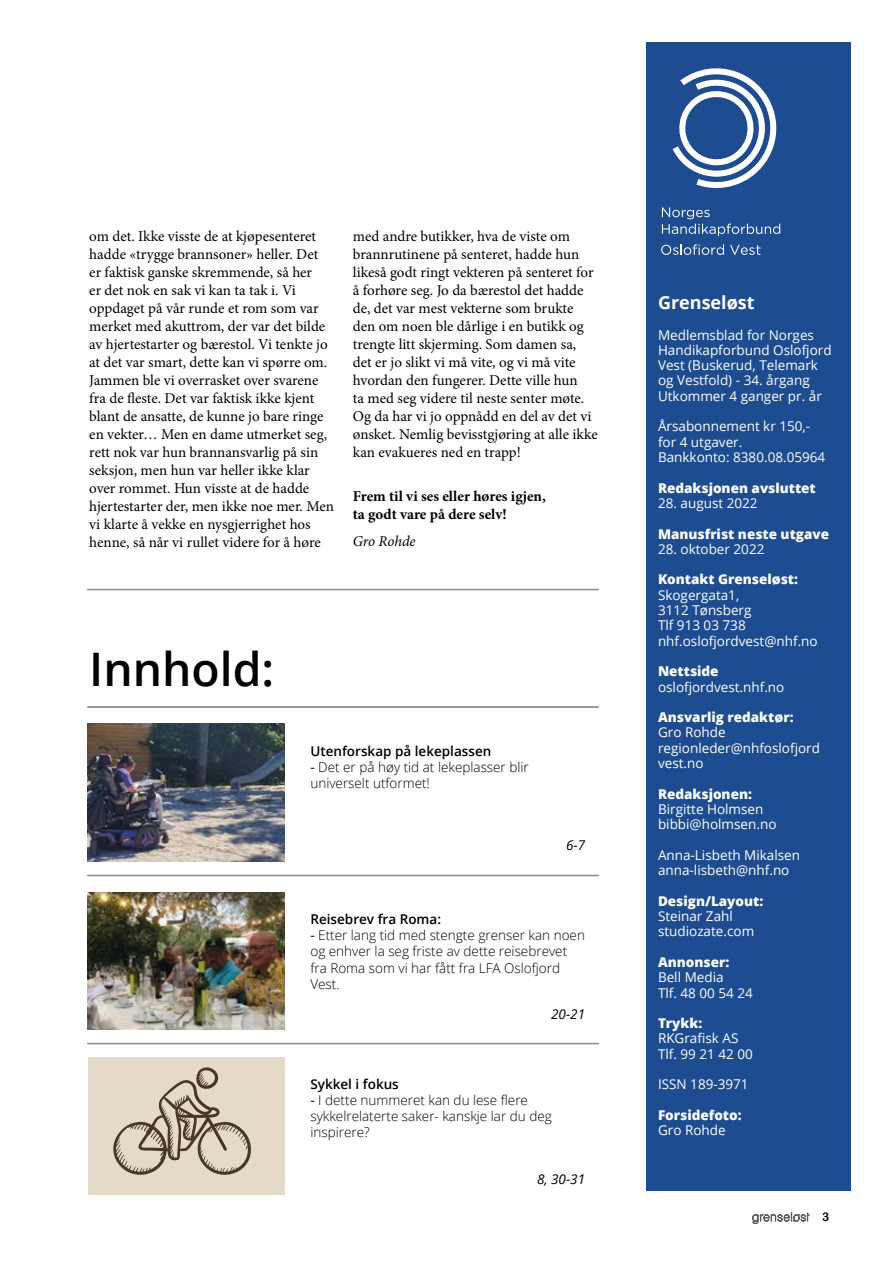
<style>
.page{position:relative;width:893px;height:1263px;background:#fff}
.page>*{position:absolute;margin:0;border:0;box-sizing:border-box;transform-origin:0 0}
.innholdsfortegnelse{font:600 46.2px "Open Sans";color:#000}
.Kolofon{font:700 18px "Open Sans";color:#fff}
.LEDER_tekst{font:15px/18px "Minion Pro";color:#000}
.Tekst_normal_u_ordde{font:700 15px/18px "Minion Pro";color:#000}
.Tekst_normal_u_ordde-2{font:italic 15px "Minion Pro";letter-spacing:-.01em;color:#000}
.Kolofon-2{font:13.5px/15.3px "Open Sans";color:#fff}
.Tekst_uten_innrykk{font:300 13.5px/16.2px "Open Sans";color:#000}
.Kolofon-3{font:800 13.5px/15.3px "Open Sans";color:#fff}
.Tekst_uten_innrykk-2{font:600 13.5px "Open Sans";color:#000}
.Tekst_uten_innrykk-3{font:italic 13.5px "Open Sans";color:#000}
.Sidetall{font:12px "Arial Rounded MT Bold";color:#000}
.s1{font-weight:400}
.s2{font-weight:800}
</style>
<div class="page">
<div style="left:646px;top:43px;width:204px;height:1148px;background:#1e4c90"></div>
<svg style="left:662px;top:207px;width:118px;height:29px"></svg>
<svg style="left:673px;top:68px;width:104px;height:120px"></svg>
<svg style="left:661px;top:244px;width:63px;height:11px"></svg>
<svg style="left:730px;top:245px;width:30px;height:10px"></svg>
<svg style="left:88px;top:875px;width:511px;height:1px"></svg>
<svg style="left:88px;top:707px;width:511px;height:1px"></svg>
<svg style="left:88px;top:589px;width:511px;height:1px"></svg>
<svg style="left:88px;top:1043px;width:511px;height:1px"></svg>
<div style="left:88px;top:1057px;width:196px;height:138px;background:#e5d9c8"></div>
<svg style="left:113px;top:1067px;width:138px;height:108px"></svg>
<img style="left:88px;top:892px;width:196px;height:138px">
<img style="left:88px;top:724px;width:196px;height:137px">
<svg style="left:752px;top:1211px;width:58px;height:13px"></svg>
<p class="LEDER_tekst" style="left:89px;top:227px;width:246px">om det. Ikke visste de at kjøpesenteret hadde «trygge brannsoner» heller. Det<br>er faktisk ganske skremmende, så her<br>er det nok en sak vi kan ta tak i. Vi oppdaget på vår runde et rom som var merket med akuttrom, der var det bilde av hjertestarter og bærestol. Vi tenkte jo at det var smart, dette kan vi spørre om.<br>Jammen ble vi overrasket over svarene fra de fleste. Det var faktisk ikke kjent blant de ansatte, de kunne jo bare ringe en vekter… Men en dame utmerket seg, rett nok var hun brannansvarlig på sin seksjon, men hun var heller ikke klar over rommet. Hun visste at de hadde hjertestarter der, men ikke noe mer. Men vi klarte å vekke en nysgjerrighet hos henne, så når vi rullet videre for å høre</p>
<p class="LEDER_tekst" style="left:353px;top:227px;width:246px">med andre butikker, hva de viste om brannrutinene på senteret, hadde hun likeså godt ringt vekteren på senteret for å forhøre seg. Jo da bærestol det hadde de, det var mest vekterne som brukte den om noen ble dårlige i en butikk og trengte litt skjerming. Som damen sa, det er jo slikt vi må vite, og vi må vite hvordan den fungerer. Dette ville hun<br>ta med seg videre til neste senter møte.<br>Og da har vi jo oppnådd en del av det vi ønsket. Nemlig bevisstgjøring at alle ikke kan evakueres ned en trapp!</p>
<p class="Tekst_normal_u_ordde" style="left:353px;top:487px;width:194px">Frem til vi ses eller høres igjen, ta godt vare på dere selv!</p>
<p class="Tekst_normal_u_ordde-2" style="left:353px;top:530px;width:64px">Gro Rohde</p>
<p class="innholdsfortegnelse" style="left:89px;top:637px;width:186px">Innhold:</p>
<p class="Tekst_uten_innrykk-2" style="left:310px;top:741px;width:182px">Utenforskap på lekeplassen</p>
<p class="Tekst_uten_innrykk" style="left:310px;top:758px;width:220px"><span class="s1">-</span> Det er på høy tid at lekeplasser blir universelt utformet!</p>
<p class="Tekst_uten_innrykk-3" style="left:566px;top:836px;width:21px">6-7</p>
<p class="Tekst_uten_innrykk-2" style="left:310px;top:910px;width:132px">Reisebrev fra Roma:</p>
<p class="Tekst_uten_innrykk" style="left:310px;top:927px;width:276px"><span class="s1">-</span> Etter lang tid med stengte grenser kan noen og enhver la seg friste av dette reisebrevet fra Roma som vi har fått fra LFA Oslofjord Vest.</p>
<p class="Tekst_uten_innrykk-3" style="left:551px;top:1004px;width:35px">20-21</p>
<p class="Tekst_uten_innrykk-2" style="left:310px;top:1074px;width:90px">Sykkel i fokus</p>
<p class="Tekst_uten_innrykk" style="left:310px;top:1091px;width:243px"><span class="s1">-</span> I dette nummeret kan du lese flere sykkelrelaterte saker- kanskje lar du deg inspirere?</p>
<p class="Tekst_uten_innrykk-3" style="left:537px;top:1170px;width:50px">8, 30-31</p>
<p class="Kolofon" style="left:658px;top:290px;width:98px">Grenseløst</p>
<p class="Kolofon-2" style="left:658px;top:327px;width:158px">Medlemsblad for Norges</p>
<p class="Kolofon-2" style="left:658px;top:342px;width:175px">Handikapforbund Oslofjord<br>Vest (Buskerud, Telemark og Vestfold) - 34. årgang</p>
<p class="Kolofon-2" style="left:658px;top:388px;width:165px">Utkommer 4 ganger pr. år</p>
<p class="Kolofon-2" style="left:658px;top:418px;width:169px">Årsabonnement kr 150,- for 4 utgaver.<br>Bankkonto: 8380.08.05964</p>
<p class="Kolofon-3" style="left:658px;top:479px;width:159px">Redaksjonen avsluttet</p>
<p class="Kolofon-2" style="left:658px;top:495px;width:101px">28. august 2022</p>
<p class="Kolofon-3" style="left:658px;top:525px;width:173px">Manusfrist neste utgave</p>
<p class="Kolofon-2" style="left:658px;top:541px;width:108px">28. oktober 2022</p>
<p class="Kolofon-3" style="left:658px;top:571px;width:142px">Kontakt Grenseløst:</p>
<p class="Kolofon-2" style="left:658px;top:587px;width:161px">Skogergata1,<br>3112 Tønsberg<br>Tlf 913 03 738 nhf.oslofjordvest@nhf.no</p>
<p class="Kolofon-2" style="left:658px;top:663px;width:128px"><span class="s2">Nettside </span>oslofjordvest.nhf.no</p>
<p class="Kolofon-3" style="left:658px;top:709px;width:137px">Ansvarlig redaktør:</p>
<p class="Kolofon-2" style="left:658px;top:724px;width:164px">Gro Rohde regionleder@nhfoslofjord vest.no</p>
<p class="Kolofon-3" style="left:658px;top:785px;width:95px">Redaksjonen:</p>
<p class="Kolofon-2" style="left:658px;top:801px;width:120px">Birgitte Holmsen bibbi@holmsen.no</p>
<p class="Kolofon-2" style="left:658px;top:847px;width:144px">Anna-Lisbeth Mikalsen anna-lisbeth@nhf.no</p>
<p class="Kolofon-3" style="left:658px;top:892px;width:107px">Design/Layout:<br><span class="s1">Steinar Zahl</span></p>
<p class="Kolofon-2" style="left:658px;top:923px;width:98px">studiozate.com</p>
<p class="Kolofon-3" style="left:658px;top:954px;width:73px">Annonser:<br><span class="s1">Bell Media</span></p>
<p class="Kolofon-2" style="left:658px;top:985px;width:96px">Tlf. 48 00 54 24</p>
<p class="Kolofon-3" style="left:658px;top:1015px;width:46px">Trykk:</p>
<p class="Kolofon-2" style="left:658px;top:1030px;width:82px">RKGrafisk AS</p>
<p class="Kolofon-2" style="left:658px;top:1046px;width:96px">Tlf. 99 21 42 00</p>
<p class="Kolofon-2" style="left:658px;top:1076px;width:92px">ISSN 189-3971</p>
<p class="Kolofon-3" style="left:658px;top:1107px;width:85px">Forsidefoto:<br><span class="s1">Gro Rohde</span></p>
<p class="Sidetall" style="left:822px;top:1209px;width:9px">3</p>
</div>
